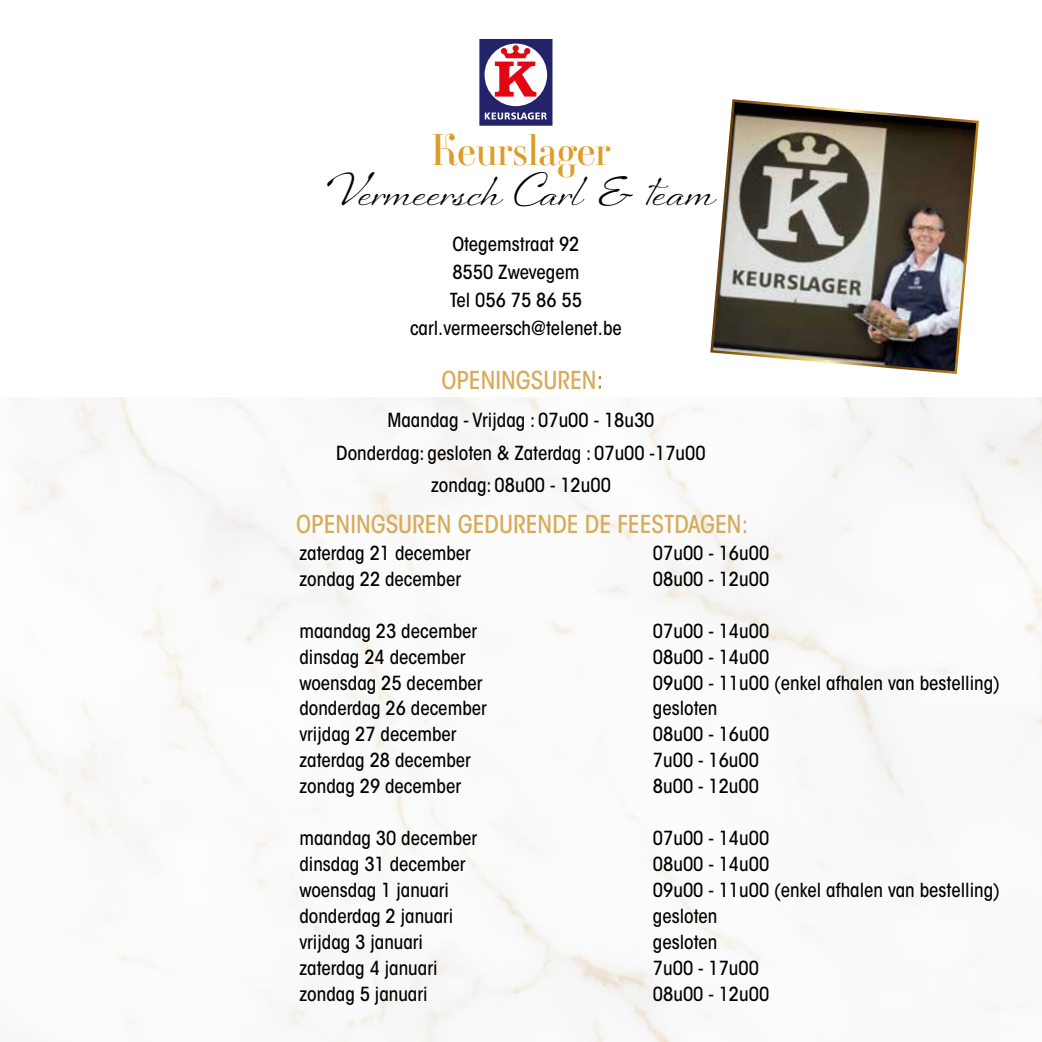
<style>
.page{position:relative;width:1042px;height:1042px;background:#fff}
.page>*{position:absolute;margin:0;border:0;box-sizing:border-box;transform-origin:0 0}
.t1{font:43.75px "Sheila";color:#000}
.t2{font:43.75px "Ambroise Std";color:#dd9d28}
.t3{font:500 condensed 24.5px "ITC Avant Garde Std";color:#d7ab59}
.t4{font:500 condensed 19.25px/28px "ITC Avant Garde Std";color:#000;text-align:center}
.s1{color:#fff}
</style>
<div class="page">
<svg style="left:479px;top:39px;width:73px;height:87px"></svg>
<img style="left:710px;top:99px;width:269px;height:275px">
<h1 class="t2" style="left:431px;top:122px;width:180px">Keurslager</h1>
<h1 class="t1" style="left:327px;top:164px;width:389px">Vermeersch Carl &amp; team</h1>
<p class="t4" style="left:410px;top:230px;width:213px">Otegemstraat 92<br>8550 Zwevegem<br>Tel 056 75 86 55 carl.vermeersch@telenet.be</p>
<p class="t3" style="left:441px;top:365px;width:163px">OPENINGSUREN<span class="s1">:</span></p>
<p class="t4" style="left:336px;top:403px;width:371px;line-height:32.9px">Maandag - Vrijdag : 07u00 - 18u30<br>Donderdag: gesloten &amp; Zaterdag : 07u00 -17u00 zondag: 08u00 - 12u00</p>
<p class="t3" style="left:296px;top:508px;width:453px">OPENINGSUREN GEDURENDE DE FEESTDAGEN:</p>
<p class="t4" style="left:299px;top:539px;width:173px">zaterdag 21 december</p>
<p class="t4" style="left:653px;top:539px;width:118px">07u00 - 16u00</p>
<p class="t4" style="left:299px;top:564px;width:163px">zondag 22 december</p>
<p class="t4" style="left:653px;top:564px;width:118px">08u00 - 12u00</p>
<p class="t4" style="left:299px;top:616px;width:179px">maandag 23 december</p>
<p class="t4" style="left:653px;top:616px;width:118px">07u00 - 14u00</p>
<p class="t4" style="left:299px;top:642px;width:168px">dinsdag 24 december</p>
<p class="t4" style="left:653px;top:642px;width:118px">08u00 - 14u00</p>
<p class="t4" style="left:299px;top:668px;width:185px">woensdag 25 december</p>
<p class="t4" style="left:653px;top:668px;width:349px">09u00 - 11u00 (enkel afhalen van bestelling)</p>
<p class="t4" style="left:299px;top:694px;width:189px">donderdag 26 december</p>
<p class="t4" style="left:653px;top:694px;width:66px">gesloten</p>
<p class="t4" style="left:299px;top:720px;width:159px">vrijdag 27 december</p>
<p class="t4" style="left:653px;top:720px;width:118px">08u00 - 16u00</p>
<p class="t4" style="left:299px;top:746px;width:173px">zaterdag 28 december</p>
<p class="t4" style="left:653px;top:746px;width:108px">7u00 - 16u00</p>
<p class="t4" style="left:299px;top:772px;width:163px">zondag 29 december</p>
<p class="t4" style="left:653px;top:772px;width:108px">8u00 - 12u00</p>
<p class="t4" style="left:299px;top:824px;width:179px">maandag 30 december</p>
<p class="t4" style="left:653px;top:824px;width:118px">07u00 - 14u00</p>
<p class="t4" style="left:299px;top:850px;width:168px">dinsdag 31 december</p>
<p class="t4" style="left:653px;top:850px;width:118px">08u00 - 14u00</p>
<p class="t4" style="left:299px;top:876px;width:151px">woensdag 1 januari</p>
<p class="t4" style="left:653px;top:876px;width:349px">09u00 - 11u00 (enkel afhalen van bestelling)</p>
<p class="t4" style="left:299px;top:902px;width:156px">donderdag 2 januari</p>
<p class="t4" style="left:653px;top:902px;width:66px">gesloten</p>
<p class="t4" style="left:299px;top:928px;width:125px">vrijdag 3 januari</p>
<p class="t4" style="left:653px;top:928px;width:66px">gesloten</p>
<p class="t4" style="left:299px;top:954px;width:140px">zaterdag 4 januari</p>
<p class="t4" style="left:653px;top:954px;width:108px">7u00 - 17u00</p>
<p class="t4" style="left:299px;top:980px;width:130px">zondag 5 januari</p>
<p class="t4" style="left:653px;top:980px;width:118px">08u00 - 12u00</p>
</div>
